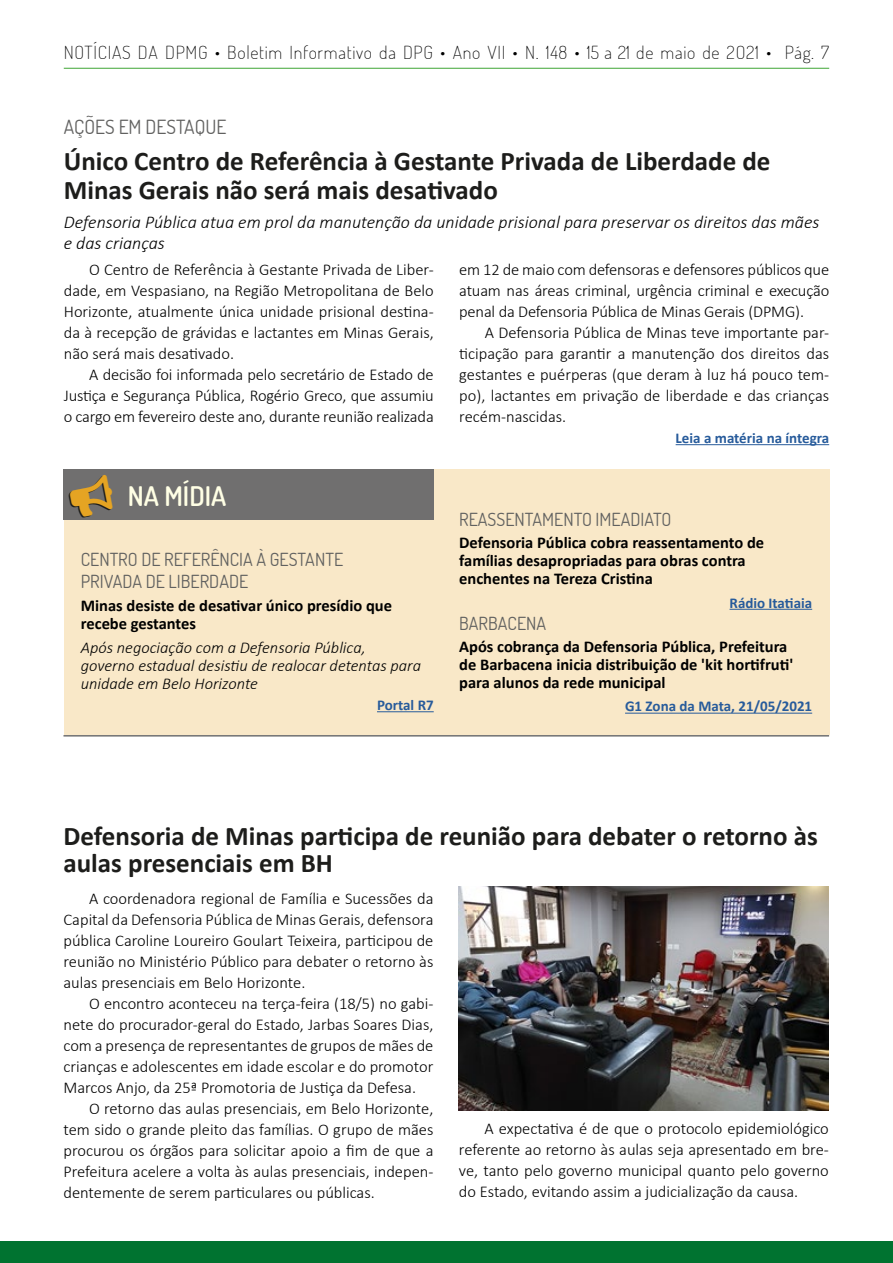
<style>
.page{position:relative;width:893px;height:1263px;background:#fff}
.page>*{position:absolute;margin:0;border:0;box-sizing:border-box;transform-origin:0 0}
.t1{font:700 27px/27px "Calibri";color:#1d1d1b}
.t2{font:600 27px "Dosis";color:#ffffe5}
.t3{font:19.5px "Dosis";color:#616160}
.t4{font:italic 300 18px/21px "Calibri";color:#000}
.t5{font:18px/22.5px "Dosis";color:#616160}
.t6{font:200 18px "Dosis";letter-spacing:.04em;color:#000}
.t7{font:300 16.5px/21px "Calibri";color:#000;text-align:justify}
.t8{font:700 16.5px/18px "Calibri";color:#000}
.t9{font:italic 300 16.5px/18px "Calibri";color:#000}
.t10{font:700 15px "Calibri";color:#275b9b}
</style>
<div class="page">
<div style="left:0;top:1241px;width:893px;height:22px;background:#007330"></div>
<hr style="left:64px;top:68px;width:765px;height:1px;background:#3fa535">
<div style="left:64px;top:469px;width:765px;height:266px;background:#f9e8c8"></div>
<hr style="left:63px;top:735px;width:766px;height:1px;background:#706f6f">
<div style="left:64px;top:469px;width:370px;height:51px;background:#706f6f"></div>
<img style="left:459px;top:887px;width:370px;height:223px">
<hr style="left:377px;top:711px;width:57px;height:1px;background:#275b9b">
<hr style="left:676px;top:444px;width:153px;height:1px;background:#275b9b">
<hr style="left:729px;top:609px;width:83px;height:1px;background:#275b9b">
<hr style="left:625px;top:713px;width:187px;height:1px;background:#275b9b">
<p class="t6" style="left:64px;top:41px;width:767px">NOTÍCIAS DA DPMG • Boletim Informativo da DPG • Ano VII • N. 148 • 15 a 21 de maio de 2O21 • Pág. 7</p>
<p class="t3" style="left:64px;top:114px;width:164px">AÇÕES EM DESTAQUE</p>
<h1 class="t1" style="left:64px;top:147px;width:708px;line-height:28.5px">Único Centro de Referência à Gestante Privada de Liberdade de<br>Minas Gerais não será mais desativado</h1>
<p class="t4" style="left:64px;top:211px;width:757px">Defensoria Pública atua em prol da manutenção da unidade prisional para preservar os direitos das mães e das crianças</p>
<p class="t7" style="left:64px;top:259px;width:371px;text-indent:26px">O Centro de Referência à Gestante Privada de Liber&shy;dade, em Vespasiano, na Região Metropolitana de Belo Horizonte, atualmente única unidade prisional destina&shy;da à recepção de grávidas e lactantes em Minas Gerais, não será mais desativado.</p>
<p class="t7" style="left:64px;top:364px;width:371px;text-indent:26px">A decisão foi informada pelo secretário de Estado de Justiça e Segurança Pública, Rogério Greco, que assumiu o cargo em fevereiro deste ano, durante reunião realizada</p>
<h1 class="t2" style="left:128px;top:479px;width:100px">NA MÍDIA</h1>
<p class="t5" style="left:81px;top:548px;width:264px">CENTRO DE REFERÊNCIA À GESTANTE<br>PRIVADA DE LIBERDADE</p>
<p class="t8" style="left:81px;top:596px;width:313px">Minas desiste de desativar único presídio que recebe gestantes</p>
<p class="t9" style="left:81px;top:638px;width:342px">Após negociação com a Defensoria Pública, governo estadual desistiu de realocar detentas para unidade em Belo Horizonte</p>
<p class="t10" style="left:377px;top:695px;width:58px">Portal R7</p>
<p class="t7" style="left:459px;top:259px;width:371px">em 12 de maio com defensoras e defensores públicos que atuam nas áreas criminal, urgência criminal e execução penal da Defensoria Pública de Minas Gerais (DPMG).</p>
<p class="t7" style="left:459px;top:322px;width:371px;text-indent:26px">A Defensoria Pública de Minas teve importante par&shy;ticipação para garantir a manutenção dos direitos das gestantes e puérperas (que deram à luz há pouco tem&shy;po), lactantes em privação de liberdade e das crianças recém-nascidas.</p>
<p class="t10" style="left:676px;top:428px;width:155px">Leia a matéria na íntegra</p>
<p class="t5" style="left:459px;top:508px;width:214px">REASSENTAMENTO IMEADIATO</p>
<p class="t8" style="left:459px;top:534px;width:306px">Defensoria Pública cobra reassentamento de famílias desapropriadas para obras contra enchentes na Tereza Cristina</p>
<p class="t10" style="left:729px;top:593px;width:84px">Rádio Itatiaia</p>
<p class="t5" style="left:459px;top:612px;width:88px">BARBACENA</p>
<p class="t8" style="left:459px;top:638px;width:335px">Após cobrança da Defensoria Pública, Prefeitura de Barbacena inicia distribuição de 'kit hortifruti' para alunos da rede municipal</p>
<p class="t10" style="left:625px;top:697px;width:189px">G1 Zona da Mata, 21/05/2021</p>
<h1 class="t1" style="left:63px;top:822px;width:756px">Defensoria de Minas participa de reunião para debater o retorno às aulas presenciais em BH</h1>
<p class="t7" style="left:63px;top:888px;width:371px;text-indent:26px">A coordenadora regional de Família e Sucessões da Capital da Defensoria Pública de Minas Gerais, defensora pública Caroline Loureiro Goulart Teixeira, participou de reunião no Ministério Público para debater o retorno às aulas presenciais em Belo Horizonte.</p>
<p class="t7" style="left:63px;top:993px;width:371px;text-indent:26px">O encontro aconteceu na terça-feira (18/5) no gabi&shy;nete do procurador-geral do Estado, Jarbas Soares Dias, com a presença de representantes de grupos de mães de crianças e adolescentes em idade escolar e do promotor Marcos Anjo, da 25ª Promotoria de Justiça da Defesa.</p>
<p class="t7" style="left:63px;top:1098px;width:371px;text-indent:26px">O retorno das aulas presenciais, em Belo Horizonte, tem sido o grande pleito das famílias. O grupo de mães procurou os órgãos para solicitar apoio a fim de que a Prefeitura acelere a volta às aulas presenciais, indepen&shy;dentemente de serem particulares ou públicas.</p>
<p class="t7" style="left:459px;top:1118px;width:371px;text-indent:26px">A expectativa é de que o protocolo epidemiológico referente ao retorno às aulas seja apresentado em bre&shy;ve, tanto pelo governo municipal quanto pelo governo do Estado, evitando assim a judicialização da causa.</p>
</div>
